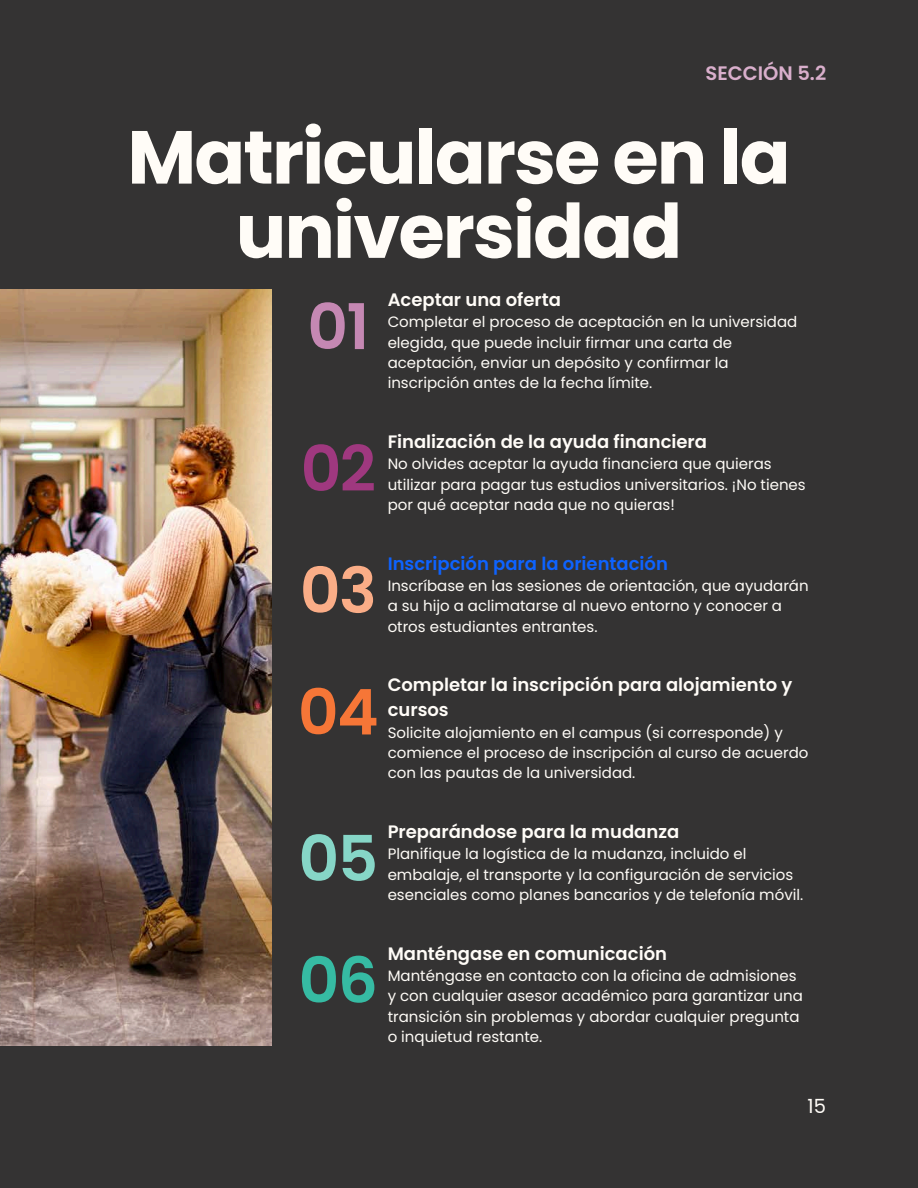
<style>
.page{position:relative;width:918px;height:1188px;background:#343333}
.page>*{position:absolute;margin:0;border:0;box-sizing:border-box;transform-origin:0 0}
.t1{font:700 75px/74.2px "Poppins";letter-spacing:-.025em;color:#fffcf7;text-align:center}
.t2{font:600 63px "Poppins";color:#c588b3}
.t3{font:600 63px "Poppins";color:#9f387f}
.t4{font:600 63px "Poppins";color:#faad87}
.t5{font:600 63px "Poppins";color:#f67637}
.t6{font:600 63px "Poppins";color:#86d6c7}
.t7{font:600 63px "Poppins";color:#36bba3}
.t8{font:600 19.5px "Poppins";color:#d9afcc}
.t9{font:19.5px "Poppins";color:#fffcf7}
.t10{font:600 18px/24.8px "Poppins";color:#fffcf7}
.t11{font:600 18px "Poppins";color:#0e63ff}
.t12{font:15px/20.2px "Poppins";color:#fffcf7}
</style>
<div class="page">
<img style="left:0;top:290px;width:272px;height:756px">
<p class="t8" style="left:706px;top:60px;width:122px">SECCIÓN 5.2</p>
<h2 class="t1" style="left:127px;top:120px;width:665px">Matricularse en la universidad</h2>
<p class="t2" style="left:307px;top:283px;width:63px">01</p>
<p class="t10" style="left:388px;top:287px;width:175px">Aceptar una oferta</p>
<p class="t12" style="left:388px;top:312px;width:411px">Completar el proceso de aceptación en la universidad elegida, que puede incluir firmar una carta de aceptación, enviar un depósito y confirmar la inscripción antes de la fecha límite.</p>
<p class="t3" style="left:301px;top:425px;width:77px">02</p>
<p class="t10" style="left:388px;top:429px;width:321px">Finalización de la ayuda financiera</p>
<p class="t12" style="left:388px;top:454px;width:420px">No olvides aceptar la ayuda financiera que quieras utilizar para pagar tus estudios universitarios. ¡No tienes</p>
<p class="t12" style="left:388px;top:495px;width:289px">por qué aceptar nada que no quieras!</p>
<p class="t4" style="left:300px;top:547px;width:78px">03</p>
<p class="t11" style="left:388px;top:551px;width:282px">Inscripción para la orientación</p>
<p class="t12" style="left:388px;top:576px;width:423px">Inscríbase en las sesiones de orientación, que ayudarán a su hijo a aclimatarse al nuevo entorno y conocer a</p>
<p class="t12" style="left:388px;top:616px;width:211px">otros estudiantes entrantes.</p>
<p class="t5" style="left:298px;top:668px;width:82px">04</p>
<p class="t10" style="left:388px;top:673px;width:406px">Completar la inscripción para alojamiento y cursos</p>
<p class="t12" style="left:388px;top:722px;width:422px">Solicite alojamiento en el campus (si corresponde) y comience el proceso de inscripción al curso de acuerdo con las pautas de la universidad.</p>
<p class="t6" style="left:298px;top:815px;width:81px">05</p>
<p class="t10" style="left:388px;top:819px;width:293px">Preparándose para la mudanza</p>
<p class="t12" style="left:388px;top:844px;width:407px">Planifique la logística de la mudanza, incluido el embalaje, el transporte y la configuración de servicios</p>
<p class="t12" style="left:388px;top:884px;width:417px">esenciales como planes bancarios y de telefonía móvil.</p>
<p class="t7" style="left:299px;top:936px;width:81px">06</p>
<p class="t10" style="left:388px;top:941px;width:281px">Manténgase en comunicación</p>
<p class="t12" style="left:388px;top:966px;width:417px">Manténgase en contacto con la oficina de admisiones y con cualquier asesor académico para garantizar una transición sin problemas y abordar cualquier pregunta o inquietud restante.</p>
<p class="t9" style="left:808px;top:1093px;width:20px">15</p>
</div>
